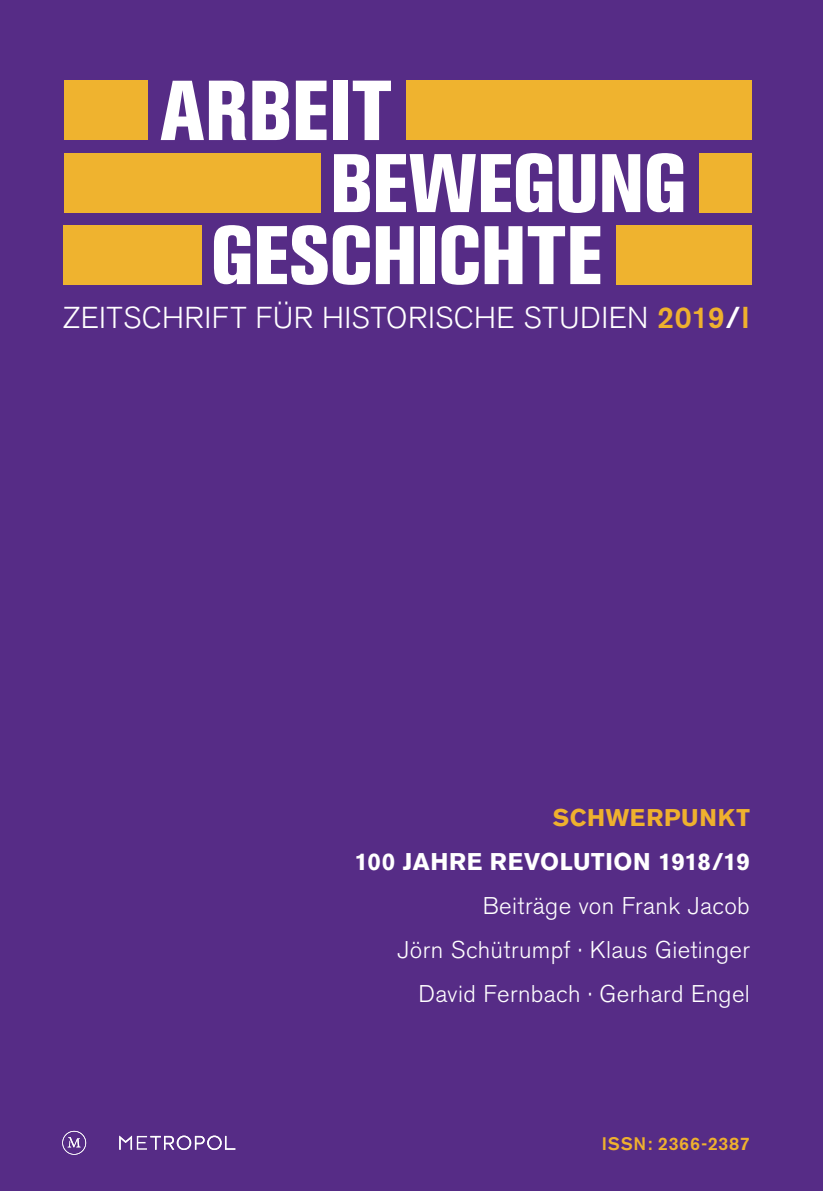
<style>
.page{position:relative;width:823px;height:1191px;background:#fff}
.page>*{position:absolute;margin:0;border:0;box-sizing:border-box;transform-origin:0 0}
.t1{font:800 condensed 84px "Akzidenz Grotesk BE";color:#fff}
.t2{font:800 condensed 82px/72px "Akzidenz Grotesk BE";letter-spacing:-.005em;color:#fff}
.t3{font:300 30px "Akzidenz Grotesk BE";letter-spacing:.015em;color:#fff}
.t4{font:300 24px/44px "Akzidenz Grotesk BE";letter-spacing:.015em;color:#fff;text-align:right}
.t5{font:700 24px "Akzidenz Grotesk BE";letter-spacing:.025em;color:#fff}
.t6{font:700 24px "Akzidenz Grotesk BE";letter-spacing:.03em;color:#efb12e}
.t7{font:500 18px "Akzidenz Grotesk BE";letter-spacing:.04em;color:#efb12e}
.s1{font-weight:500;color:#efb12e}
.s2{font-weight:500}
</style>
<div class="page">
<div style="left:0;top:0;width:822px;height:1191px;background:#562c86"></div>
<div style="left:64px;top:80px;width:83px;height:60px;background:#efb32f"></div>
<div style="left:64px;top:153px;width:256px;height:60px;background:#efb32f"></div>
<div style="left:698px;top:153px;width:52px;height:60px;background:#efb32f"></div>
<div style="left:64px;top:225px;width:138px;height:60px;background:#efb32f"></div>
<div style="left:405px;top:81px;width:345px;height:59px;background:#efb32f"></div>
<div style="left:616px;top:225px;width:134px;height:59px;background:#efb32f"></div>
<svg style="left:62px;top:1130px;width:24px;height:24px"></svg>
<svg style="left:119px;top:1135px;width:116px;height:15px"></svg>
<h1 class="t1" style="left:160px;top:62px;width:233px">ARBEIT</h1>
<h2 class="t2" style="left:210px;top:148px;width:477px;text-indent:119px">BEWEGUNG<br>GESCHICHTE</h2>
<p class="t3" style="left:63px;top:301px;width:688px">ZEITSCHRIFT FÜR HISTORISCHE STUDIEN <span class="s1">2019</span><span class="s2">/</span><span class="s1">I</span></p>
<p class="t6" style="left:552px;top:804px;width:198px">SCHWERPUNKT</p>
<p class="t5" style="left:354px;top:848px;width:396px">100 JAHRE REVOLUTION 1918/19</p>
<p class="t4" style="left:397px;top:884px;width:354px">Beiträge von Frank Jacob<br>Jörn Schütrumpf · Klaus Gietinger<br>David Fernbach · Gerhard Engel</p>
<p class="t7" style="left:601px;top:1133px;width:149px">ISSN: 2366-2387</p>
</div>
